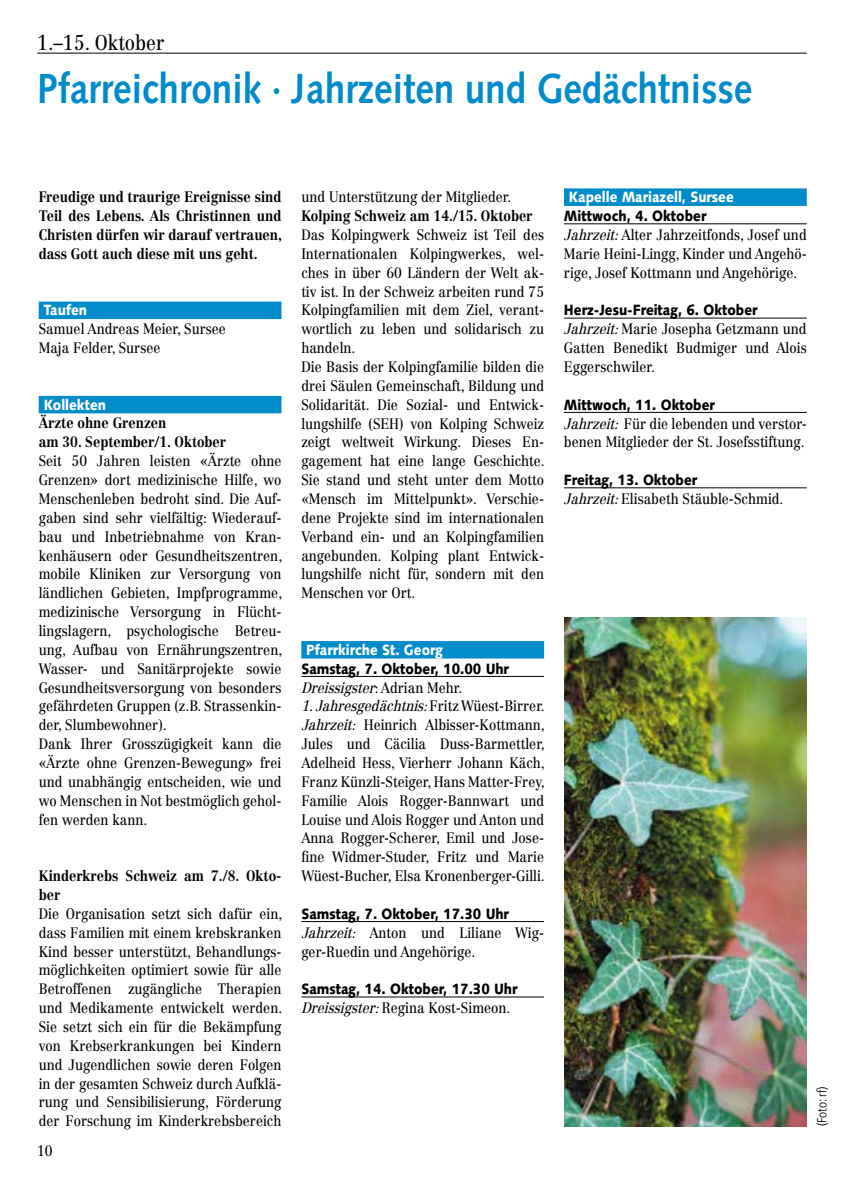
<style>
.page{position:relative;width:844px;height:1191px;background:#fff}
.page>*{position:absolute;margin:0;border:0;box-sizing:border-box;transform-origin:0 0}
.t1{font:700 42px "Syntax LT Std";color:#008bcb;scale:.88 1}
.t2{font:21px "Centennial LT Std";color:#000;scale:.88 1}
.t3{font:14.88px/18.9px "Centennial LT Std";color:#000;scale:.88 1}
.t4{font:700 14.88px/18.9px "Centennial LT Std";color:#000;scale:.88 1}
.t5{font:900 14.88px "Syntax LT Std";color:#000;scale:.88 1}
.t6{font:900 14.88px "Syntax LT Std";color:#fff;scale:.88 1}
.t7{font:300 condensed 13.12px "Frutiger LT Std";color:#000}
.s1{font-style:italic}
</style>
<div class="page">
<div style="left:39px;top:301px;width:242px;height:18px;background:#008bcb"></div>
<div style="left:39px;top:396px;width:242px;height:17px;background:#008bcb"></div>
<div style="left:301px;top:641px;width:243px;height:17px;background:#008bcb"></div>
<hr style="left:301px;top:676px;width:243px;height:1px;background:#000">
<hr style="left:301px;top:921px;width:243px;height:1px;background:#000">
<hr style="left:301px;top:996px;width:243px;height:1px;background:#000">
<div style="left:564px;top:188px;width:242px;height:18px;background:#008bcb"></div>
<hr style="left:564px;top:223px;width:242px;height:1px;background:#000">
<hr style="left:564px;top:318px;width:242px;height:1px;background:#000">
<hr style="left:564px;top:412px;width:242px;height:1px;background:#000">
<hr style="left:564px;top:487px;width:242px;height:1px;background:#000">
<hr style="left:37px;top:53px;width:769px;height:1px;background:#000">
<img style="left:565px;top:617px;width:241px;height:509px">
<h2 class="t2" style="left:37px;top:30px;width:146px">1.–15. Oktober</h2>
<h1 class="t1" style="left:37px;top:64px;width:814px">Pfarreichronik · Jahrzeiten und Gedächtnisse</h1>
<p class="t4" style="left:39px;top:187px;width:278px;text-align:justify">Freudige und traurige Ereignisse sind Teil des Lebens. Als Christinnen und Christen dürfen wir darauf vertrauen, dass Gott auch diese mit uns geht.</p>
<p class="t6" style="left:44px;top:301px;width:51px">Taufen</p>
<p class="t3" style="left:39px;top:319px;width:214px">Samuel Andreas Meier, Sursee<br>Maja Felder, Sursee</p>
<p class="t6" style="left:44px;top:396px;width:72px">Kollekten</p>
<p class="t4" style="left:39px;top:414px;width:214px">Ärzte ohne Grenzen<br>am 30. September/1. Oktober</p>
<p class="t3" style="left:39px;top:451px;width:278px">Seit 50 Jahren leisten «Ärzte ohne Grenzen» dort medizinische Hilfe, wo Menschenleben bedroht sind. Die Auf&shy;gaben sind sehr vielfältig: Wiederauf&shy;bau und Inbetriebnahme von Kran&shy;kenhäusern oder Gesundheitszentren, mobile Kliniken zur Versorgung von ländlichen Gebieten, Impfprogramme, medizinische Versorgung in Flücht&shy;lingslagern, psychologische Betreu&shy;ung, Aufbau von Ernährungszentren, Wasser- und Sanitärprojekte sowie Gesundheitsversorgung von besonders gefährdeten Gruppen (z.B. Strassenkin&shy;der, Slumbewohner).<br>Dank Ihrer Grosszügigkeit kann die «Ärzte ohne Grenzen-Bewegung» frei und unabhängig entscheiden, wie und wo Menschen in Not bestmöglich gehol&shy;fen werden kann.</p>
<p class="t4" style="left:39px;top:866px;width:277px">Kinderkrebs Schweiz am 7./8. Okto&shy;ber</p>
<p class="t3" style="left:39px;top:904px;width:278px;text-align:justify">Die Organisation setzt sich dafür ein, dass Familien mit einem krebskranken Kind besser unterstützt, Behandlungs&shy;möglichkeiten optimiert sowie für alle Betroffenen zugängliche Therapien und Medikamente entwickelt werden.<br>Sie setzt sich ein für die Bekämpfung von Krebserkrankungen bei Kindern und Jugendlichen sowie deren Folgen in der gesamten Schweiz durch Aufklä&shy;rung und Sensibilisierung, Förderung der Forschung im Kinderkrebsbereich</p>
<p class="t3" style="left:37px;top:1141px;width:19px">10</p>
<p class="t3" style="left:301px;top:188px;width:240px">und Unterstützung der Mitglieder.</p>
<p class="t4" style="left:301px;top:206px;width:264px">Kolping Schweiz am 14./15. Oktober</p>
<p class="t3" style="left:301px;top:225px;width:278px">Das Kolpingwerk Schweiz ist Teil des Internationalen Kolpingwerkes, wel&shy;ches in über 60 Ländern der Welt ak&shy;tiv ist. In der Schweiz arbeiten rund 75<br>Kolpingfamilien mit dem Ziel, verant&shy;wortlich zu leben und solidarisch zu handeln.<br>Die Basis der Kolpingfamilie bilden die drei Säulen Gemeinschaft, Bildung und Solidarität. Die Sozial- und Entwick&shy;lungshilfe (SEH) von Kolping Schweiz zeigt weltweit Wirkung. Dieses En&shy;gagement hat eine lange Geschichte.<br>Sie stand und steht unter dem Motto «Mensch im Mittelpunkt». Verschie&shy;dene Projekte sind im internationalen Verband ein- und an Kolpingfamilien angebunden. Kolping plant Entwick&shy;lungshilfe nicht für, sondern mit den Menschen vor Ort.</p>
<p class="t6" style="left:306px;top:641px;width:157px">Pfarrkirche St. Georg</p>
<p class="t5" style="left:301px;top:659px;width:237px">Samstag, 7. Oktober, 10.00 Uhr</p>
<p class="t3" style="left:301px;top:678px;width:278px"><span class="s1">Dreissigster</span>: A d r i a n M e h r .<br><span class="s1">1.Jahresgedächtnis:</span>F r i t z Wü e s t - B i r r e r.<br><span class="s1">Jahrzeit:</span> Heinrich Albisser-Kottmann, Jules und Cäcilia Duss-Barmettler, Adelheid Hess, Vierherr Johann Käch, Franz Künzli-Steiger, Hans Matter-Frey, Familie Alois Rogger-Bannwart und Louise und Alois Rogger und Anton und Anna Rogger-Scherer, Emil und Jose&shy;fine Widmer-Studer, Fritz und Marie Wüest-Bucher, Elsa Kronenberger-Gilli.</p>
<p class="t5" style="left:301px;top:905px;width:237px">Samstag, 7. Oktober, 17.30 Uhr</p>
<p class="t3" style="left:301px;top:923px;width:277px"><span class="s1">Jahrzeit:</span> Anton und Liliane Wig&shy;ger-Ruedin und Angehörige.</p>
<p class="t5" style="left:301px;top:980px;width:247px">Samstag, 14. Oktober, 17.30 Uhr</p>
<p class="t3" style="left:301px;top:998px;width:239px"><span class="s1">Dreissigster:</span>Regina Kost-Simeon.</p>
<p class="t6" style="left:568px;top:188px;width:189px">Kapelle Mariazell, Sursee</p>
<p class="t5" style="left:564px;top:207px;width:163px">Mittwoch, 4. Oktober</p>
<p class="t3" style="left:564px;top:225px;width:277px;text-align:justify"><span class="s1">Jahrzeit:</span>Alter Jahrzeitfonds, Josef und Marie Heini-Lingg, Kinder und Angehö&shy;rige, Josef Kottmann und Angehörige.</p>
<p class="t5" style="left:564px;top:301px;width:221px">Herz-Jesu-Freitag, 6. Oktober</p>
<p class="t3" style="left:564px;top:319px;width:277px;text-align:justify"><span class="s1">Jahrzeit:</span>Marie Josepha Getzmann und Gatten Benedikt Budmiger und Alois Eggerschwiler.</p>
<p class="t5" style="left:564px;top:396px;width:173px">Mittwoch, 11. Oktober</p>
<p class="t3" style="left:564px;top:414px;width:277px"><span class="s1">Jahrzeit:</span> Für die lebenden und verstor&shy;benen Mitglieder der St. Josefsstiftung.</p>
<p class="t5" style="left:564px;top:471px;width:153px">Freitag, 13. Oktober</p>
<p class="t3" style="left:564px;top:489px;width:251px"><span class="s1">Jahrzeit:</span>Elisabeth Stäuble-Schmid.</p>
<p class="t7" style="left:814px;top:1126px;width:42px;rotate:-90deg">(Foto: rf)</p>
</div>
